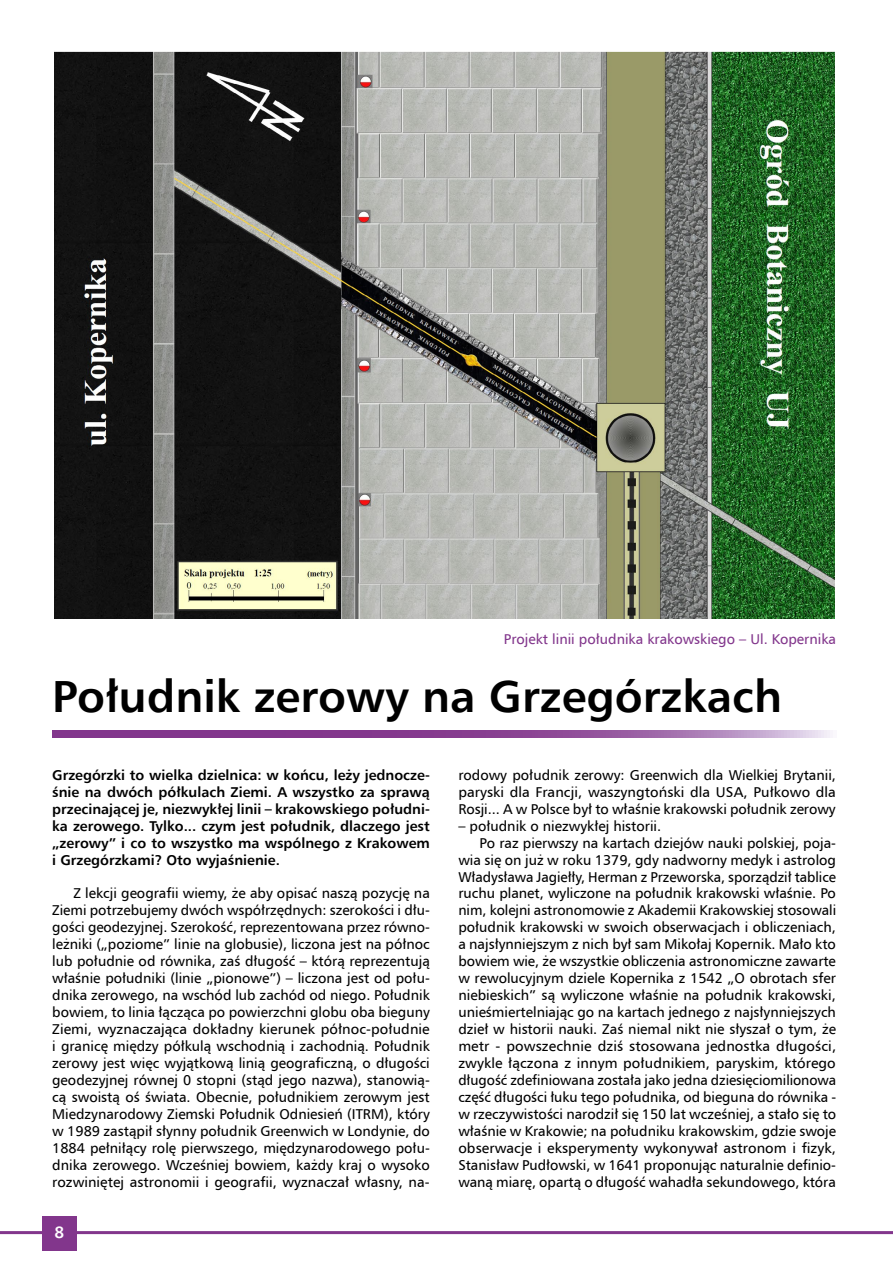
<style>
.page{position:relative;width:893px;height:1263px;background:#fff}
.page>*{position:absolute;margin:0;border:0;box-sizing:border-box;transform-origin:0 0}
.t1{font:700 45px "Humnst 777 EU";color:#000}
.t2{font:700 16.5px "Humnst 777 EU";color:#fff}
.t3{font:14.25px/17px "Humnst 777 EU";color:#000;text-align:justify}
.t4{font:700 14.25px/17px "Humnst 777 EU";color:#000;text-align:justify}
.t5{font:14.25px "Humnst 777 EU";color:#82368c}
</style>
<div class="page">
<hr style="left:0;top:1231px;width:893px;height:3px;background:#82368c">
<div style="left:43px;top:1216px;width:34px;height:34px;background:#82368c"></div>
<img style="left:54px;top:51px;width:780px;height:568px">
<svg style="left:52px;top:730px;width:781px;height:7px;background:#94559e"></svg>
<p class="t5" style="left:504px;top:630px;width:334px">Projekt linii południka krakowskiego – Ul. Kopernika</p>
<h1 class="t1" style="left:52px;top:668px;width:731px">Południk zerowy na Grzegórzkach</h1>
<p class="t4" style="left:52px;top:766px;width:379px">Grzegórzki to wielka dzielnica: w końcu, leży jednocze&shy;śnie na dwóch półkulach Ziemi. A wszystko za sprawą przecinającej je, niezwykłej linii – krakowskiego południ&shy;ka zerowego. Tylko... czym jest południk, dlaczego jest „zerowy” i co to wszystko ma wspólnego z Krakowem i Grzegórzkami? Oto wyjaśnienie.</p>
<p class="t3" style="left:52px;top:885px;width:379px;text-indent:21px">Z lekcji geografii wiemy, że aby opisać naszą pozycję na Ziemi potrzebujemy dwóch współrzędnych: szerokości i dłu&shy;gości geodezyjnej. Szerokość, reprezentowana przez równo&shy;leżniki („poziome” linie na globusie), liczona jest na północ lub południe od równika, zaś długość – którą reprezentują właśnie południki (linie „pionowe”) – liczona jest od połu&shy;dnika zerowego, na wschód lub zachód od niego. Południk bowiem, to linia łącząca po powierzchni globu oba bieguny Ziemi, wyznaczająca dokładny kierunek północ-południe i granicę między półkulą wschodnią i zachodnią. Południk zerowy jest więc wyjątkową linią geograficzną, o długości geodezyjnej równej 0 stopni (stąd jego nazwa), stanowią&shy;cą swoistą oś świata. Obecnie, południkiem zerowym jest Miedzynarodowy Ziemski Południk Odniesień (ITRM), który w 1989 zastąpił słynny południk Greenwich w Londynie, do 1884 pełniłący rolę pierwszego, międzynarodowego połu&shy;dnika zerowego. Wcześniej bowiem, każdy kraj o wysoko rozwiniętej astronomii i geografii, wyznaczał własny, na-</p>
<p class="t2" style="left:55px;top:1222px;width:11px">8</p>
<p class="t3" style="left:458px;top:766px;width:379px">rodowy południk zerowy: Greenwich dla Wielkiej Brytanii, paryski dla Francji, waszyngtoński dla USA, Pułkowo dla Rosji... A w Polsce był to właśnie krakowski południk zerowy</p>
<p class="t3" style="left:458px;top:817px;width:204px">– południk o niezwykłej historii.</p>
<p class="t3" style="left:480px;top:834px;width:358px">Po raz pierwszy na kartach dziejów nauki polskiej, poja-</p>
<p class="t3" style="left:458px;top:851px;width:379px">wia się on już w roku 1379, gdy nadworny medyk i astrolog</p>
<p class="t3" style="left:458px;top:868px;width:379px">Władysława Jagiełły, Herman z Przeworska, sporządził tablice</p>
<p class="t3" style="left:458px;top:885px;width:379px">ruchu planet, wyliczone na południk krakowski właśnie. Po</p>
<p class="t3" style="left:458px;top:902px;width:379px">nim, kolejni astronomowie z Akademii Krakowskiej stosowali</p>
<p class="t3" style="left:458px;top:919px;width:379px">południk krakowski w swoich obserwacjach i obliczeniach,</p>
<p class="t3" style="left:458px;top:935px;width:379px">a najsłynniejszym z nich był sam Mikołaj Kopernik. Mało kto</p>
<p class="t3" style="left:458px;top:952px;width:379px">bowiem wie, że wszystkie obliczenia astronomiczne zawarte</p>
<p class="t3" style="left:458px;top:969px;width:379px">w rewolucyjnym dziele Kopernika z 1542 „O obrotach sfer</p>
<p class="t3" style="left:458px;top:986px;width:379px">niebieskich” są wyliczone właśnie na południk krakowski,</p>
<p class="t3" style="left:458px;top:1003px;width:379px">unieśmiertelniając go na kartach jednego z najsłynniejszych</p>
<p class="t3" style="left:458px;top:1020px;width:379px">dzieł w historii nauki. Zaś niemal nikt nie słyszał o tym, że</p>
<p class="t3" style="left:458px;top:1037px;width:379px">metr - powszechnie dziś stosowana jednostka długości,</p>
<p class="t3" style="left:458px;top:1054px;width:379px">zwykle łączona z innym południkiem, paryskim, którego</p>
<p class="t3" style="left:458px;top:1071px;width:379px">długość zdefiniowana została jako jedna dziesięciomilionowa</p>
<p class="t3" style="left:458px;top:1088px;width:379px">część długości łuku tego południka, od bieguna do równika -</p>
<p class="t3" style="left:458px;top:1105px;width:379px">w rzeczywistości narodził się 150 lat wcześniej, a stało się to</p>
<p class="t3" style="left:458px;top:1122px;width:379px">właśnie w Krakowie; na południku krakowskim, gdzie swoje</p>
<p class="t3" style="left:458px;top:1139px;width:379px">obserwacje i eksperymenty wykonywał astronom i fizyk,</p>
<p class="t3" style="left:458px;top:1156px;width:379px">Stanisław Pudłowski, w 1641 proponując naturalnie definio-</p>
<p class="t3" style="left:458px;top:1173px;width:379px">waną miarę, opartą o długość wahadła sekundowego, która</p>
</div>
